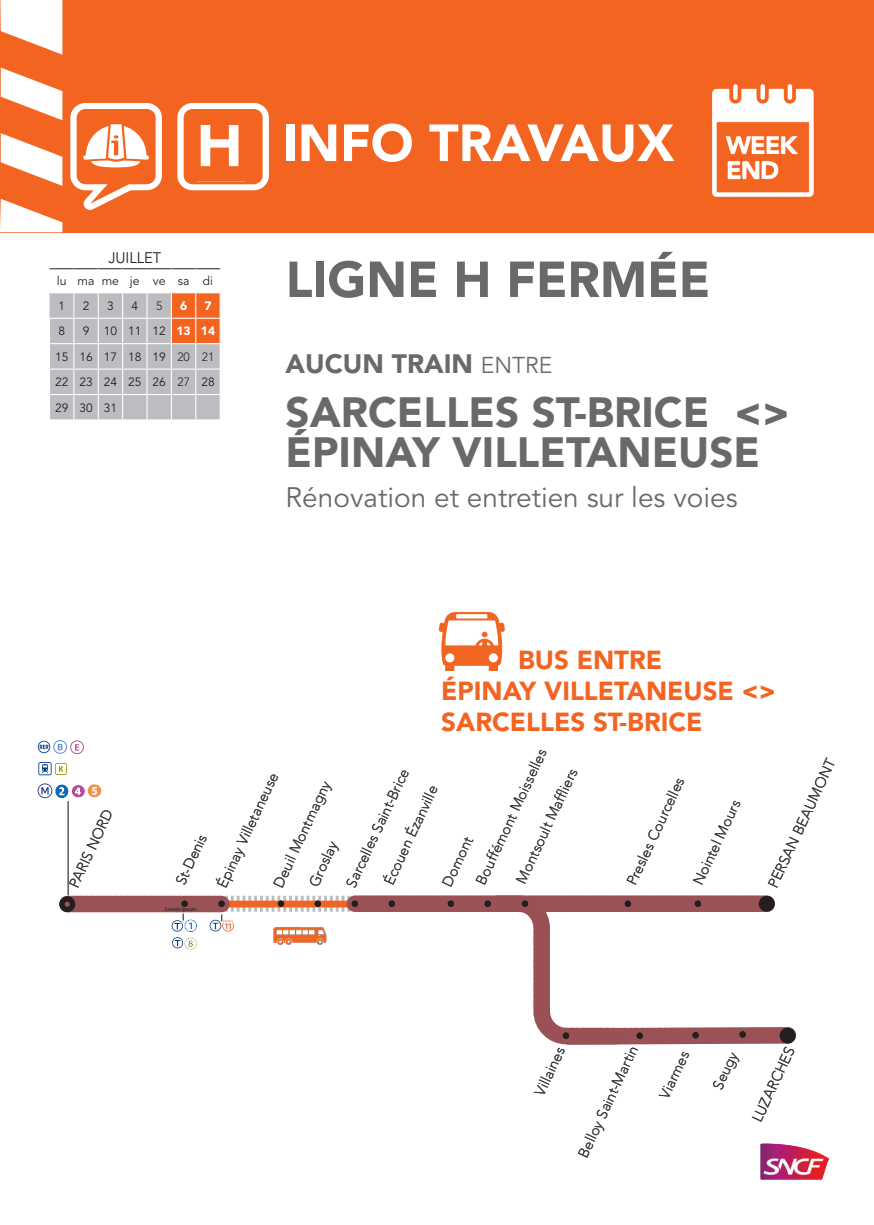
<style>
.page{position:relative;width:874px;height:1225px;background:#fff}
.page>*{position:absolute;margin:0;border:0;box-sizing:border-box;transform-origin:0 0}
.t1{font:900 51.6px "Avenir LT Std";color:#fff}
.t2{font:900 50px "Avenir LT Std";color:#69696c}
.t3{font:900 42px/40px "Avenir LT Std";color:#69696c}
.t4{font:28px "Avenir LT Std";color:#69696c}
.t5{font:900 26.4px "Avenir LT Std";color:#69696c}
.t6{font:900 26px/31.2px "Avenir LT Std";color:#f36421}
.t7{font:15.2px "Avenir LT Std";color:#231f20;scale:.96 1}
.t8{font:300 14.4px/29.8px "Avenir LT Std";color:#3e3e3f}
.t9{font:12.4px "Avenir LT Std";color:#231f20}
.t10{font:12px/25.4px "Avenir LT Std";color:#231f20;text-align:justify}
.t11{font:900 12px "Avenir LT Std";color:#fff}
.t12{font:12px "Avenir LT Std";color:#231f20;scale:.96 1}
.t13{font:300 12px "Avenir LT Std";color:#231f20}
.t14{font:5.8px "Myriad Pro";color:#231f20}
.s1{font-weight:900;color:#fff}
.s2{font-weight:300}
.s3{font-weight:400;font-size:22.8px}
</style>
<div class="page">
<div style="left:0;top:0;width:873px;height:232px;background:#f36421"></div>
<svg style="left:0;top:0;width:62px;height:232px"></svg>
<svg style="left:70px;top:103px;width:92px;height:107px"></svg>
<svg style="left:177px;top:103px;width:92px;height:87px"></svg>
<img style="left:198px;top:125px;width:47px;height:57px">
<img style="left:438px;top:612px;width:67px;height:59px">
<img style="left:760px;top:1143px;width:68px;height:36px">
<svg style="left:49px;top:268px;width:171px;height:152px"></svg>
<img style="left:712px;top:84px;width:101px;height:113px">
<div style="left:59px;top:896px;width:16px;height:16px;border:5px solid #231f20;border-radius:50%"></div>
<svg style="left:38px;top:740px;width:46px;height:14px"></svg>
<svg style="left:38px;top:762px;width:29px;height:13px"></svg>
<svg style="left:38px;top:783px;width:14px;height:15px"></svg>
<svg style="left:38px;top:784px;width:13px;height:13px"></svg>
<svg style="left:41px;top:787px;width:8px;height:7px"></svg>
<img style="left:51px;top:784px;width:17px;height:15px">
<img style="left:88px;top:784px;width:14px;height:14px">
<svg style="left:73px;top:895px;width:724px;height:150px"></svg>
<hr style="left:68px;top:801px;width:1px;height:94px;background:#231f20">
<img style="left:264px;top:901px;width:72px;height:72px">
<img style="left:68px;top:785px;width:20px;height:13px">
<p class="t7" style="left:108px;top:249px;width:57px">JUILLET</p>
<p class="t9" style="left:57px;top:274px;width:158px">lu ma me je ve sa di</p>
<p class="t12" style="left:58px;top:299px;width:8px">1</p>
<p class="t10" style="left:83px;top:293px;width:8px">2</p>
<p class="t10" style="left:107px;top:293px;width:8px">3</p>
<p class="t10" style="left:131px;top:293px;width:8px">4</p>
<p class="t13" style="left:156px;top:299px;width:8px">5</p>
<p class="t11" style="left:180px;top:299px;width:9px">6</p>
<p class="t11" style="left:204px;top:299px;width:9px">7</p>
<p class="t10" style="left:58px;top:319px;width:8px">8</p>
<p class="t10" style="left:55px;top:319px;width:161px;text-indent:28px">9 10 11 12 <span class="s1">13 14<br></span>15 16 17 18 19 <span class="s2">20 21<br></span>22 23 24 25 26 <span class="s2">27</span> 28<br>29 30 31</p>
<h1 class="t1" style="left:282px;top:112px;width:393px">INFO TRAVAUX</h1>
<h2 class="t2" style="left:285px;top:249px;width:426px">LIGNE H FERMÉE</h2>
<h3 class="t5" style="left:285px;top:348px;width:268px">AUCUN TRAIN <span class="s3">ENTRE</span></h3>
<h3 class="t3" style="left:285px;top:392px;width:505px">SARCELLES ST-BRICE &lt;&gt;<br>ÉPINAY VILLETANEUSE</h3>
<h3 class="t4" style="left:285px;top:481px;width:453px">Rénovation et entretien sur les voies</h3>
<h3 class="t6" style="left:441px;top:644px;width:336px;text-indent:77px">BUS ENTRE<br>ÉPINAY VILLETANEUSE &lt;&gt;<br>SARCELLES ST-BRICE</h3>
<p class="t8" style="left:60px;top:880px;width:86px;rotate:-65deg">PARIS NORD</p>
<p class="t8" style="left:439px;top:865px;width:149px;text-indent:-16px;rotate:-65deg">Domont<br>Bouffémont Moisselles</p>
<p class="t8" style="left:506px;top:876px;width:127px;rotate:-65deg">Montsoult Maffl iers</p>
<p class="t8" style="left:617px;top:878px;width:118px;rotate:-65deg">Presles Courcelles</p>
<p class="t8" style="left:337px;top:880px;width:131px;rotate:-65deg">Sarcelles Saint-Brice</p>
<p class="t8" style="left:208px;top:880px;width:126px;rotate:-65deg">Épinay Villetaneuse</p>
<p class="t8" style="left:264px;top:880px;width:117px;rotate:-65deg">Deuil Montmagny</p>
<p class="t8" style="left:374px;top:877px;width:109px;rotate:-65deg">Écouen Ézanville</p>
<p class="t8" style="left:166px;top:877px;width:55px;rotate:-65deg">St-Denis</p>
<p class="t8" style="left:300px;top:879px;width:50px;rotate:-65deg">Groslay</p>
<p class="t14" style="left:165px;top:905px;width:33px">Lorem ipsum</p>
<p class="t8" style="left:683px;top:878px;width:94px;rotate:-65deg">Nointel Mours</p>
<p class="t8" style="left:758px;top:880px;width:142px;rotate:-65deg">PERSAN BEAUMONT</p>
<p class="t8" style="left:525px;top:1088px;width:54px;rotate:-65deg">Villaines</p>
<p class="t8" style="left:568px;top:1150px;width:123px;rotate:-65deg">Belloy Saint-Martin</p>
<p class="t8" style="left:649px;top:1091px;width:53px;rotate:-65deg">Viarmes</p>
<p class="t8" style="left:703px;top:1082px;width:41px;rotate:-65deg">Seugy</p>
<p class="t8" style="left:742px;top:1114px;width:83px;rotate:-65deg">LUZARCHES</p>
</div>
